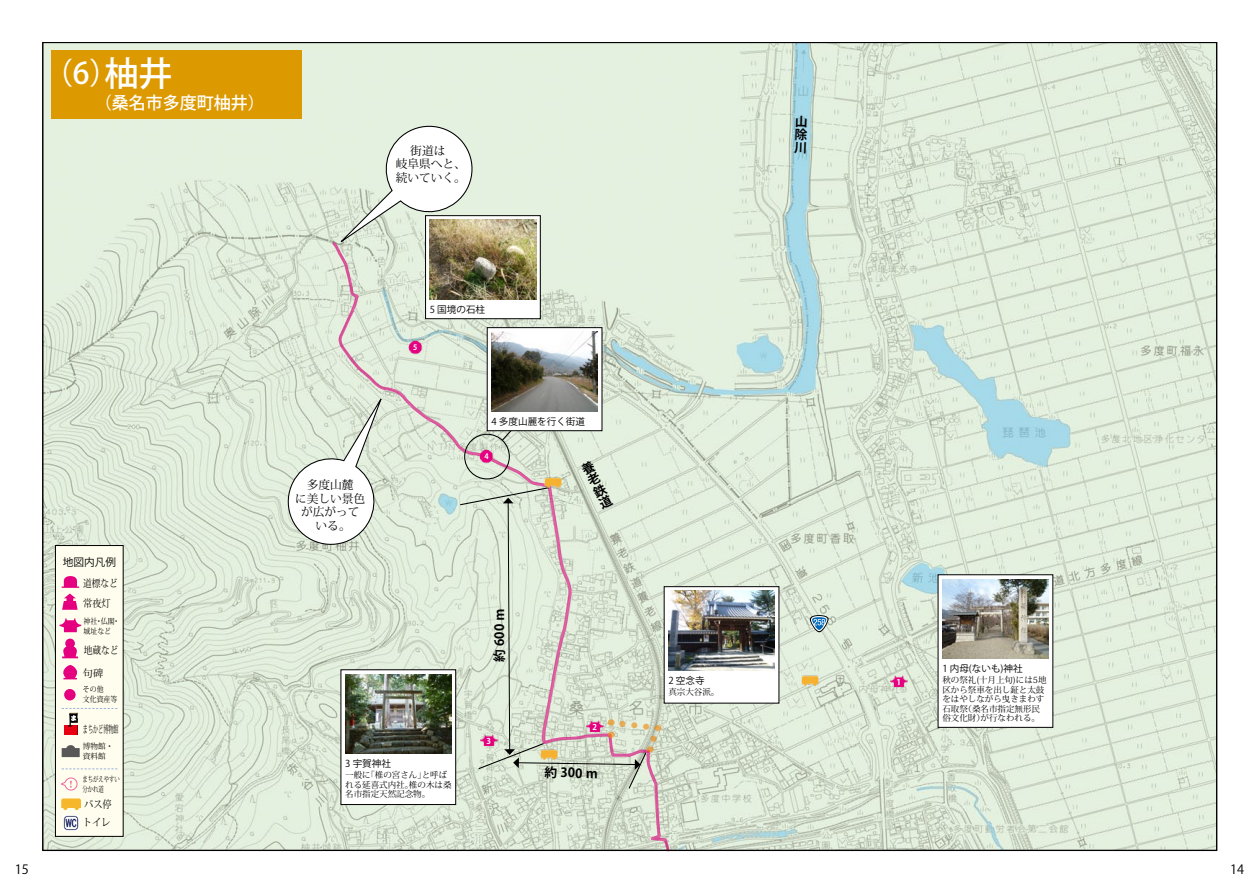
<style>
.page{position:relative;width:1259px;height:893px;background:#fff}
.page>*{position:absolute;margin:0;border:0;box-sizing:border-box;transform-origin:0 0}
.t1{font:500 34.05px "Koz Go Pr 6 N";color:#fff}
.t2{font:500 29.7px "Koz Go Pr 6 N";color:#fff}
.t3{font:500 16.95px "Koz Go Pr 6 N";color:#fff}
.t4{font:700 12.75px/12.8px "Koz Go Pr 6 N";color:#000;text-align:justify}
.t5{font:12.75px "Koz Go Pro";color:#000}
.t6{font:11.7px/13.8px "Koz Min Pro";color:#000;text-align:center}
.t7{font:10.65px "Koz Go Pr 6 N";color:#000}
.t8{font:10.2px "Koz Min Pr 6 N";color:#000;scale:.9 1}
.t9{font:10.2px "Koz Min Pr 6 N";color:#000;scale:.85 1}
.t10{font:10.2px "Koz Min Pr 6 N";color:#000;scale:.5 1}
.t11{font:10.2px "Koz Min Pr 6 N";color:#000}
.t12{font:9.6px "Koz Go Pro";color:#000}
.t13{font:8.55px/9.6px "Koz Min Pr 6 N";color:#000}
.t14{font:700 7.95px "Koz Go Pr 6 N";color:#fff}
.t15{font:7.65px/10.2px "Koz Min Pr 6 N";color:#000;scale:.9 1}
.t16{font:7.65px/10.2px "Koz Min Pr 6 N";color:#000;scale:.7 1}
.t17{font:7.65px/10.2px "Koz Min Pr 6 N";color:#000}
.t18{font:700 7.5px "Koz Go Pr 6 N";color:#fff}
</style>
<div class="page">
<img style="left:44px;top:44px;width:1171px;height:805px">
<svg style="left:331px;top:241px;width:320px;height:517px;background:#dae4d5"></svg>
<svg style="left:809px;top:614px;width:20px;height:19px"></svg>
<div style="left:464px;top:434px;width:46px;height:45px;border:1px solid #000;border-radius:50%"></div>
<svg style="left:501px;top:431px;width:30px;height:11px"></svg>
<svg style="left:459px;top:486px;width:212px;height:366px;background:#d6dece"></svg>
<img style="left:544px;top:474px;width:17px;height:17px">
<img style="left:801px;top:672px;width:17px;height:17px">
<img style="left:541px;top:745px;width:17px;height:17px">
<div style="left:51px;top:51px;width:250px;height:68px;background:#dc9a00"></div>
<svg style="left:281px;top:389px;width:105px;height:163px"></svg>
<svg style="left:332px;top:121px;width:145px;height:128px"></svg>
<div style="left:938px;top:575px;width:115px;height:152px;background:#fff"></div>
<img style="left:942px;top:579px;width:106px;height:80px">
<div style="left:425px;top:216px;width:115px;height:103px;background:#fff"></div>
<div style="left:425px;top:215px;width:115px;height:104px;border:1px solid #000"></div>
<img style="left:430px;top:220px;width:106px;height:80px">
<div style="left:487px;top:328px;width:115px;height:103px;background:#fff"></div>
<div style="left:487px;top:327px;width:115px;height:104px;border:1px solid #000"></div>
<img style="left:491px;top:332px;width:107px;height:80px">
<div style="left:341px;top:670px;width:115px;height:134px;background:#fff"></div>
<div style="left:341px;top:670px;width:115px;height:135px;border:1px solid #000"></div>
<img style="left:345px;top:674px;width:106px;height:80px">
<div style="left:664px;top:587px;width:115px;height:116px;background:#fff"></div>
<img style="left:668px;top:591px;width:106px;height:80px">
<img style="left:890px;top:673px;width:17px;height:17px">
<img style="left:406px;top:339px;width:18px;height:17px">
<img style="left:478px;top:448px;width:17px;height:17px">
<img style="left:480px;top:731px;width:17px;height:17px">
<img style="left:587px;top:718px;width:17px;height:17px">
<div style="left:55px;top:545px;width:68px;height:291px;background:#fffeee"></div>
<div style="left:55px;top:545px;width:68px;height:291px;border:1px solid #000"></div>
<div style="left:64px;top:689px;width:12px;height:11px;background:#e4007f;border-radius:50%"></div>
<svg style="left:65px;top:727px;width:13px;height:8px"></svg>
<div style="left:64px;top:725px;width:13px;height:9px;background:#e60012"></div>
<img style="left:64px;top:815px;width:15px;height:15px">
<svg style="left:63px;top:665px;width:15px;height:14px"></svg>
<svg style="left:62px;top:745px;width:18px;height:12px"></svg>
<svg style="left:62px;top:708px;width:55px;height:19px"></svg>
<svg style="left:62px;top:768px;width:55px;height:1px"></svg>
<svg style="left:62px;top:576px;width:17px;height:34px"></svg>
<svg style="left:60px;top:618px;width:21px;height:14px"></svg>
<svg style="left:62px;top:639px;width:16px;height:19px"></svg>
<svg style="left:61px;top:798px;width:20px;height:12px"></svg>
<svg style="left:61px;top:777px;width:17px;height:14px"></svg>
<svg style="left:794px;top:116px;width:13px;height:37px"></svg>
<h1 class="t1" style="left:104px;top:54px;width:70px">柚井</h1>
<h2 class="t2" style="left:43px;top:57px;width:78px">（）6</h2>
<h3 class="t3" style="left:58px;top:94px;width:208px">　　 （桑名市多度町柚井(</h3>
<h3 class="t6" style="left:396px;top:143px;width:72px">街道は<br>岐阜県へと、続いていく。</h3>
<h3 class="t5" style="left:15px;top:861px;width:16px">15</h3>
<p class="t7" style="left:63px;top:556px;width:55px">地図内凡例</p>
<p class="t8" style="left:83px;top:598px;width:32px">常夜灯</p>
<p class="t9" style="left:83px;top:577px;width:42px">道標など</p>
<p class="t15" style="left:101px;top:616px;width:17px">仏閣</p>
<p class="t15" style="left:84px;top:616px;width:32px">神社<br>城址など</p>
<p class="t15" style="left:96px;top:616px;width:9px">・</p>
<p class="t15" style="left:113px;top:616px;width:9px">・</p>
<p class="t9" style="left:84px;top:644px;width:42px">地蔵など</p>
<p class="t11" style="left:83px;top:668px;width:22px">句碑</p>
<p class="t15" style="left:83px;top:684px;width:40px">その他<br>文化資産等</p>
<p class="t10" style="left:83px;top:723px;width:73px">まちかど博物館</p>
<p class="t17" style="left:83px;top:741px;width:32px">博物館・資料館</p>
<p class="t16" style="left:82px;top:774px;width:55px">まちがえやすい分かれ道</p>
<p class="t8" style="left:84px;top:799px;width:32px">バス停</p>
<p class="t8" style="left:83px;top:817px;width:32px">トイレ</p>
<h3 class="t6" style="left:295px;top:477px;width:72px">多度山麓<br>に美しい景色が広がっている。</h3>
<p class="t18" style="left:413px;top:343px;width:6px">5</p>
<p class="t12" style="left:430px;top:304px;width:57px">5 国境の石柱</p>
<p class="t12" style="left:491px;top:416px;width:95px">4 多度山麗を行く街道</p>
<p class="t18" style="left:484px;top:452px;width:6px">4</p>
<h3 class="t4" style="left:580px;top:465px;width:8px;rotate:-27deg">養老鉄道</h3>
<h3 class="t4" style="left:493px;top:662px;width:55px;rotate:-90deg">約 600 ｍ</h3>
<p class="t14" style="left:486px;top:736px;width:6px">3</p>
<p class="t14" style="left:592px;top:723px;width:6px">2</p>
<p class="t12" style="left:345px;top:758px;width:47px">3 宇賀神社</p>
<p class="t13" style="left:422px;top:770px;width:27px">と呼ば</p>
<p class="t13" style="left:366px;top:770px;width:61px">「椎の宮さん」</p>
<p class="t13" style="left:345px;top:770px;width:108px">一般に<br>れる延喜式内社｡椎の木は桑名市指定天然記念物。</p>
<h3 class="t4" style="left:545px;top:766px;width:55px;rotate:1deg">約 300 ｍ</h3>
<p class="t12" style="left:668px;top:675px;width:38px">2 空念寺</p>
<p class="t13" style="left:668px;top:687px;width:53px">真宗大谷派。</p>
<p class="t14" style="left:896px;top:678px;width:6px">1</p>
<p class="t12" style="left:942px;top:663px;width:82px">1 内母(ないも)神社</p>
<p class="t13" style="left:942px;top:675px;width:106px">秋の祭礼(十月上旬)には5地</p>
<p class="t13" style="left:942px;top:685px;width:104px">区から祭車を出し鉦と太鼓</p>
<p class="t13" style="left:942px;top:695px;width:104px">をはやしながら曳きまわす</p>
<p class="t13" style="left:963px;top:704px;width:78px">（桑名市指定無形民</p>
<p class="t13" style="left:942px;top:704px;width:27px">石取祭</p>
<p class="t13" style="left:942px;top:714px;width:44px">俗文化財）</p>
<p class="t13" style="left:980px;top:714px;width:61px">が行なわれる。</p>
<h3 class="t5" style="left:1230px;top:861px;width:16px">14</h3>
</div>
